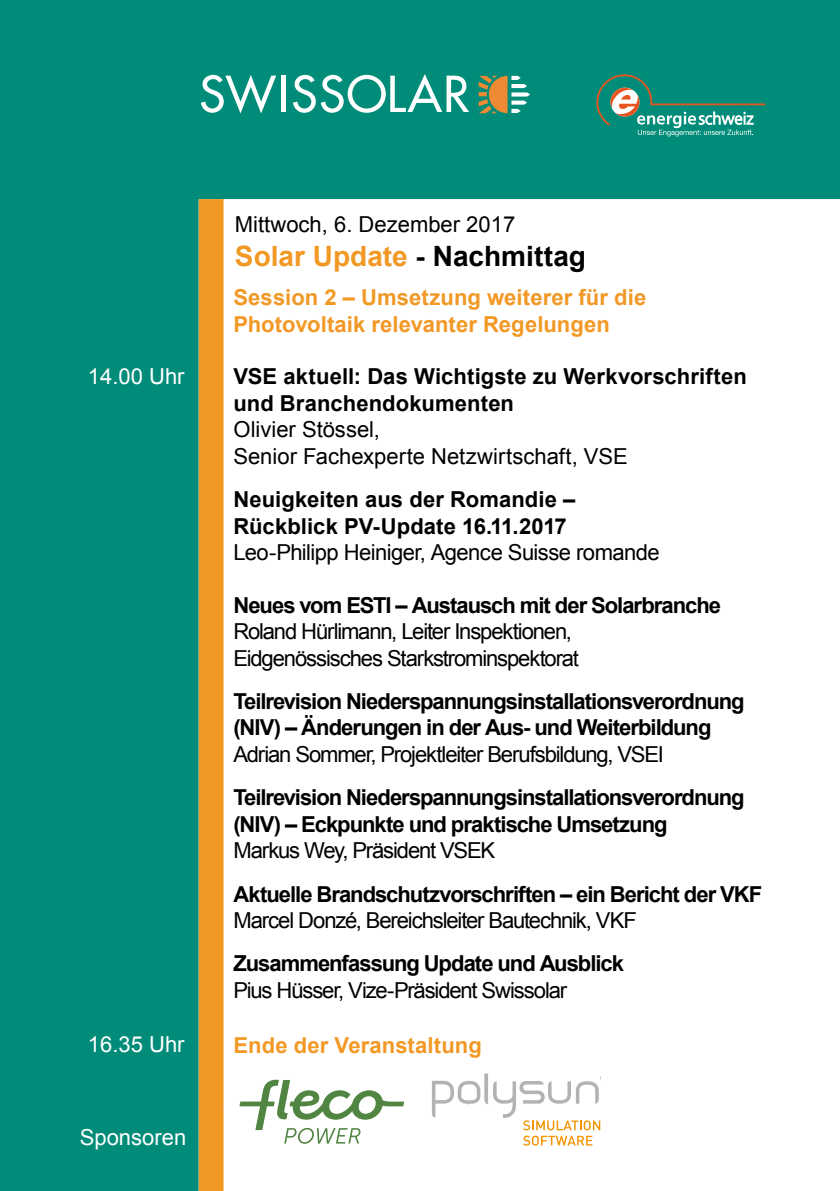
<style>
.page{position:relative;width:840px;height:1191px;background:#fff}
.page>*{position:absolute;margin:0;border:0;box-sizing:border-box;transform-origin:0 0}
.t1{font:700 28px "Arial";color:#f29825}
.t2{font:700 22px/26.4px "Arial";letter-spacing:-.045em;color:#000}
.t3{font:22px/26.4px "Arial";letter-spacing:-.035em;color:#000}
.t4{font:700 22px/26.4px "Arial";letter-spacing:.005em;color:#000}
.t5{font:700 22px "Arial";letter-spacing:.005em;color:#f29825}
.t6{font:22px "Arial";color:#000}
.t7{font:22px "Arial";color:#fff}
.s1{color:#000}
.s2{font-weight:700}
.s3{font-weight:400}
</style>
<div class="page">
<div style="left:0;top:199px;width:198px;height:992px;background:#008c78"></div>
<div style="left:0;top:0;width:839px;height:199px;background:#008c78"></div>
<svg style="left:201px;top:75px;width:75px;height:38px"></svg>
<hr style="left:281px;top:76px;width:4px;height:36px;background:#fff">
<svg style="left:293px;top:74px;width:176px;height:39px"></svg>
<svg style="left:478px;top:76px;width:52px;height:37px;background:#7e996e"></svg>
<svg style="left:595px;top:73px;width:171px;height:63px;background:#2a9481"></svg>
<svg style="left:199px;top:199px;width:217px;height:992px"></svg>
<svg style="left:432px;top:1073px;width:169px;height:72px"></svg>
<p class="t7" style="left:88px;top:362px;width:98px">14.00 Uhr</p>
<p class="t6" style="left:235px;top:210px;width:281px">Mittwoch, 6. Dezember 2017</p>
<p class="t1" style="left:235px;top:237px;width:352px">Solar Update <span class="s1">- Nachmittag</span></p>
<p class="t5" style="left:233px;top:283px;width:414px">Session 2 – Umsetzung weiterer für die</p>
<p class="t5" style="left:233px;top:309px;width:378px">Photovoltaik relevanter Regelungen</p>
<p class="t4" style="left:233px;top:364px;width:514px">VSE aktuell: Das Wichtigste zu Werkvorschriften und Branchendokumenten</p>
<p class="t6" style="left:233px;top:415px;width:148px">Olivier Stössel,</p>
<p class="t6" style="left:233px;top:441px;width:395px">Senior Fachexperte Netzwirtschaft, VSE</p>
<p class="t4" style="left:233px;top:487px;width:343px">Neuigkeiten aus der Romandie –</p>
<p class="t4" style="left:233px;top:513px;width:334px">Rückblick PV-Update 16.11.2017</p>
<p class="t3" style="left:233px;top:539px;width:427px">Leo-Philipp Heiniger, Agence Suisse romande</p>
<p class="t3" style="left:233px;top:592px;width:489px"><span class="s2">Neues vom ESTI – Austausch mit der Solarbranche<br></span>Roland Hürlimann, Leiter Inspektionen,<br>Eidgenössisches Starkstrominspektorat</p>
<p class="t2" style="left:233px;top:689px;width:512px">Teilrevision Niederspannungsinstallationsverordnung (NIV) – Änderungen in der Aus- und Weiterbildung<br><span class="s3">Adrian Sommer, Projektleiter Berufsbildung, VSEI</span></p>
<p class="t2" style="left:233px;top:785px;width:512px">Teilrevision Niederspannungsinstallationsverordnung (NIV) – Eckpunkte und praktische Umsetzung<br><span class="s3">Markus Wey, Präsident VSEK</span></p>
<p class="t2" style="left:233px;top:881px;width:530px">Aktuelle Brandschutzvorschriften – ein Bericht der VKF<br><span class="s3">Marcel Donzé, Bereichsleiter Bautechnik, VKF</span></p>
<p class="t3" style="left:233px;top:950px;width:392px"><span class="s2">Zusammenfassung Update und Ausblick<br></span>Pius Hüsser, Vize-Präsident Swissolar</p>
<p class="t7" style="left:88px;top:1030px;width:98px">16.35 Uhr</p>
<p class="t5" style="left:233px;top:1030px;width:250px">Ende der Veranstaltung</p>
<p class="t7" style="left:80px;top:1122px;width:108px">Sponsoren</p>
</div>
